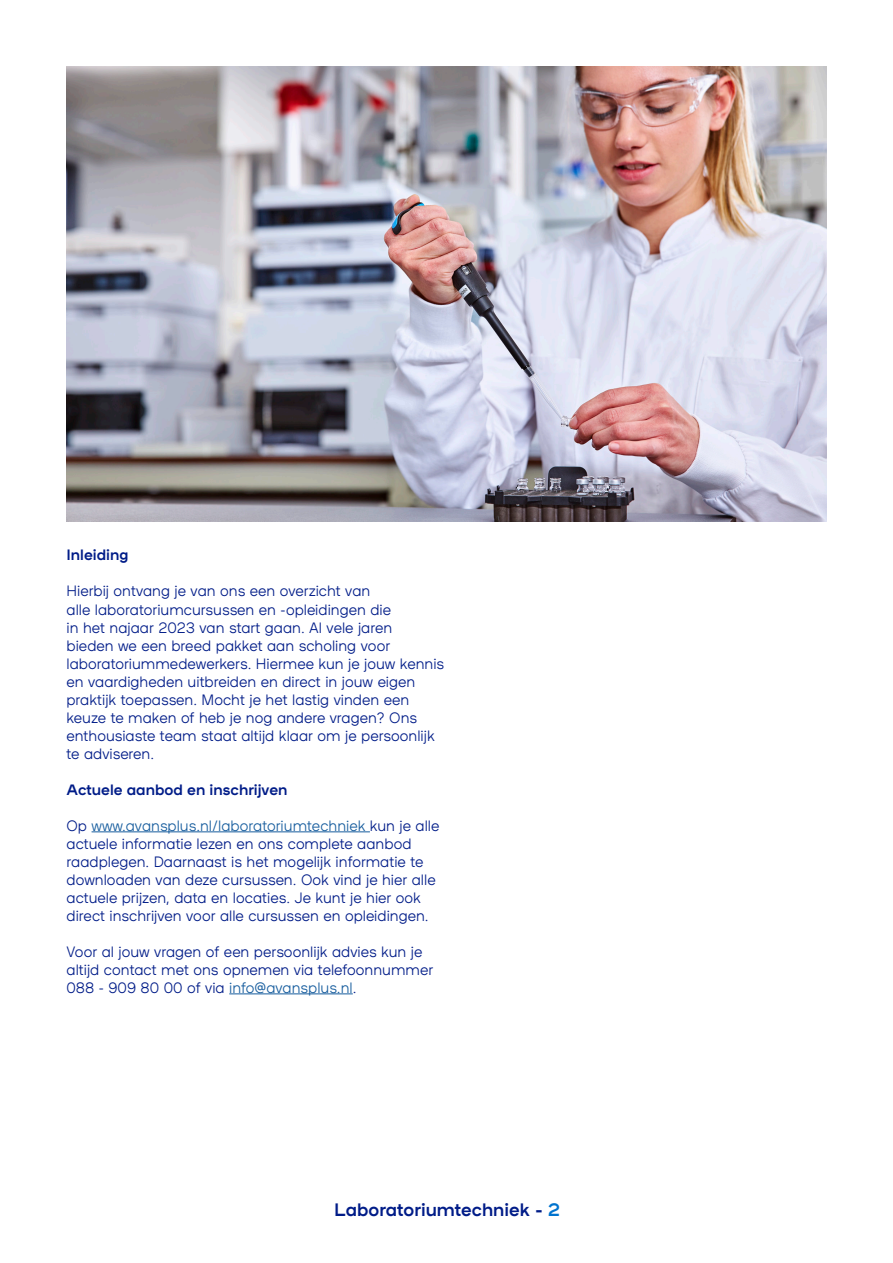
<style>
.page{position:relative;width:893px;height:1263px;background:#fff}
.page>*{position:absolute;margin:0;border:0;box-sizing:border-box;transform-origin:0 0}
.t1{font:18px "Plaax 6 Ney 46 Bold";color:#001c88}
.intro-light{font:15px/18px "Plaax 6 Ney 26 Light";color:#001c88}
.intro-light-2{font:15px "Plaax 6 Ney 46 Bold";color:#001c88}
.kopje{font:15px "Plaax 6 Ney 46 Bold";color:#001c88}
.s1{color:#175d9e}
.s2{color:#0073ce}
</style>
<div class="page">
<hr style="left:92px;top:832px;width:278px;height:1px;background:#175d9e">
<hr style="left:229px;top:994px;width:124px;height:1px;background:#175d9e">
<img style="left:67px;top:67px;width:759px;height:454px">
<p class="kopje" style="left:67px;top:544px;width:63px">Inleiding</p>
<p class="intro-light" style="left:67px;top:582px;width:379px">Hierbij ontvang je van ons een overzicht van<br>alle laboratoriumcursussen en -opleidingen die<br>in het najaar 2023 van start gaan. Al vele jaren<br>bieden we een breed pakket aan scholing voor laboratoriummedewerkers. Hiermee kun je jouw kennis en vaardigheden uitbreiden en direct in jouw eigen praktijk toepassen. Mocht je het lastig vinden een keuze te maken of heb je nog andere vragen? Ons enthousiaste team staat altijd klaar om je persoonlijk te adviseren.</p>
<p class="intro-light-2" style="left:67px;top:778px;width:222px">Actuele aanbod en inschrijven</p>
<p class="intro-light" style="left:67px;top:816px;width:374px">Op <span class="s1">www.avansplus.nl/laboratoriumtechniek</span> kun je alle actuele informatie lezen en ons complete aanbod raadplegen. Daarnaast is het mogelijk informatie te downloaden van deze cursussen. Ook vind je hier alle actuele prijzen, data en locaties. Je kunt je hier ook direct inschrijven voor alle cursussen en opleidingen.</p>
<p class="intro-light" style="left:67px;top:942px;width:368px">Voor al jouw vragen of een persoonlijk advies kun je altijd contact met ons opnemen via telefoonnummer<br>088 - 909 80 00 of via <span class="s1">info@avansplus.nl</span>.</p>
<p class="t1" style="left:334px;top:1197px;width:228px">Laboratoriumtechniek - <span class="s2">2</span></p>
</div>
